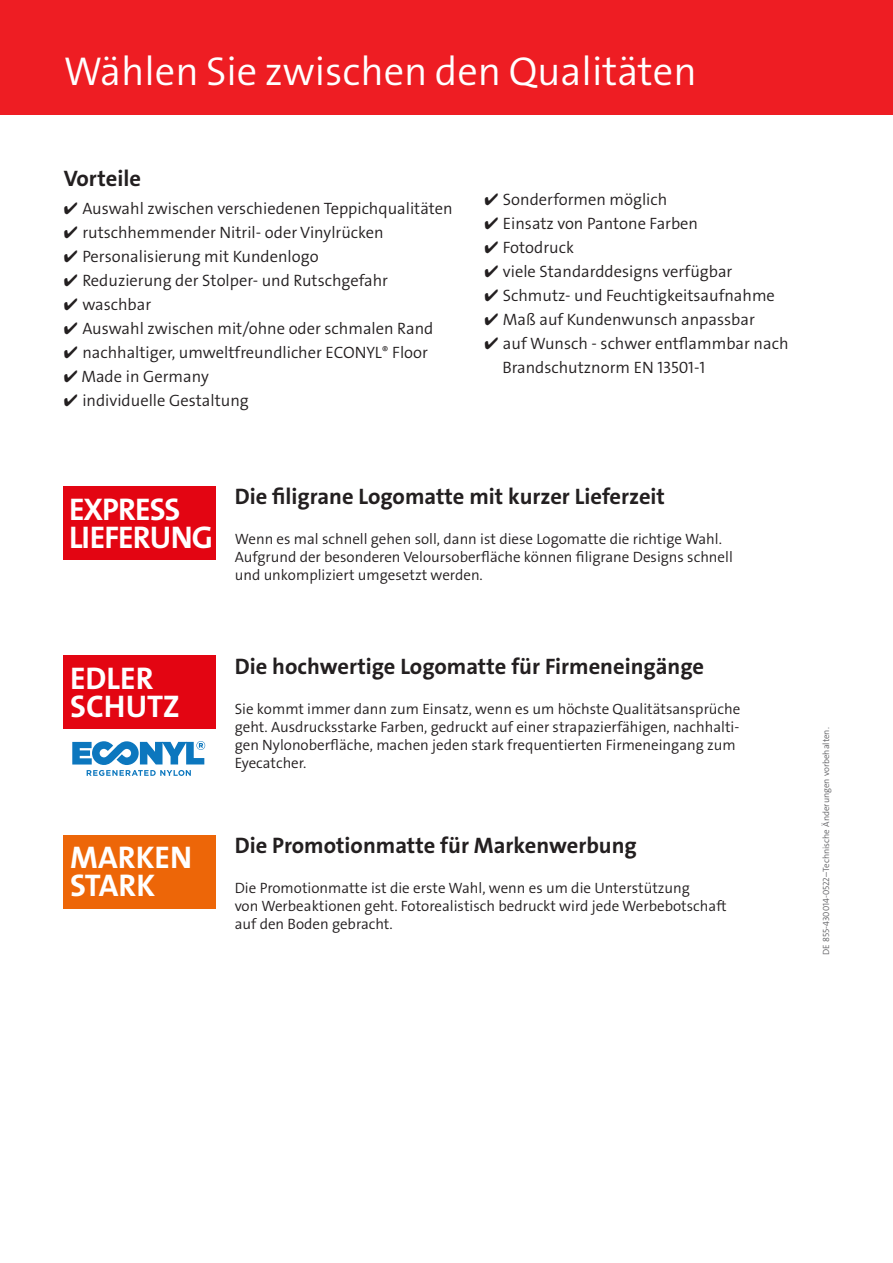
<style>
.page{position:relative;width:893px;height:1263px;background:#fff}
.page>*{position:absolute;margin:0;border:0;box-sizing:border-box;transform-origin:0 0}
.t1{font:300 40.5px "The Sans Os F";color:#fff}
.t2{font:700 31.5px/28.5px "The Sans Os F";color:#fff}
.t3{font:700 22.5px "The Sans Os F";color:#231f20}
.t4{font:300 16.5px/24px "The Sans Os F";color:#231f20}
.t5{font:300 15px/18px "The Sans Os F";color:#231f20}
.t6{font:300 9px "The Sans Os F";color:#636366}
</style>
<div class="page">
<div style="left:0;top:0;width:893px;height:115px;background:#ee1d23"></div>
<div style="left:64px;top:487px;width:152px;height:73px;background:#e30512"></div>
<div style="left:64px;top:656px;width:152px;height:73px;background:#e30512"></div>
<svg style="left:72px;top:741px;width:133px;height:35px"></svg>
<div style="left:64px;top:835px;width:152px;height:73px;background:#ed6608"></div>
<h1 class="t1" style="left:64px;top:46px;width:634px">Wählen Sie zwischen den Qualitäten</h1>
<h3 class="t3" style="left:64px;top:163px;width:79px">Vorteile</h3>
<p class="t4" style="left:64px;top:196px;width:390px">✔ Auswahl zwischen verschiedenen Teppichqualitäten</p>
<p class="t4" style="left:64px;top:220px;width:321px">✔ rutschhemmender Nitril- oder Vinylrücken</p>
<p class="t4" style="left:64px;top:244px;width:256px">✔ Personalisierung mit Kundenlogo</p>
<p class="t4" style="left:64px;top:268px;width:326px">✔ Reduzierung der Stolper- und Rutschgefahr</p>
<p class="t4" style="left:64px;top:292px;width:89px">✔ waschbar</p>
<p class="t4" style="left:64px;top:316px;width:371px">✔ Auswahl zwischen mit/ohne oder schmalen Rand</p>
<p class="t4" style="left:64px;top:340px;width:366px">✔ nachhaltiger, umweltfreundlicher ECONYL<sup>®</sup> Floor</p>
<p class="t4" style="left:64px;top:364px;width:147px">✔ Made in Germany</p>
<p class="t4" style="left:64px;top:388px;width:186px">✔ individuelle Gestaltung</p>
<p class="t4" style="left:484px;top:188px;width:184px">✔ Sonderformen möglich</p>
<p class="t4" style="left:484px;top:212px;width:215px">✔ Einsatz von Pantone Farben</p>
<p class="t4" style="left:484px;top:236px;width:91px">✔ Fotodruck</p>
<p class="t4" style="left:484px;top:260px;width:250px">✔ viele Standarddesigns verfügbar</p>
<p class="t4" style="left:484px;top:284px;width:292px">✔ Schmutz- und Feuchtigkeitsaufnahme</p>
<p class="t4" style="left:484px;top:308px;width:272px">✔ Maß auf Kundenwunsch anpassbar</p>
<p class="t4" style="left:502px;top:332px;width:288px;text-indent:-18px">✔ auf Wunsch - schwer entflammbar nach<br>Brandschutznorm EN 13501-1</p>
<h2 class="t2" style="left:69px;top:495px;width:145px">EXPRESS<br>LIEFERUNG</h2>
<h3 class="t3" style="left:235px;top:481px;width:432px">Die filigrane Logomatte mit kurzer Lieferzeit</h3>
<p class="t5" style="left:235px;top:530px;width:500px">Wenn es mal schnell gehen soll, dann ist diese Logomatte die richtige Wahl.<br>Aufgrund der besonderen Veloursoberfläche können filigrane Designs schnell und unkompliziert umgesetzt werden.</p>
<h2 class="t2" style="left:70px;top:664px;width:111px">EDLER<br>SCHUTZ</h2>
<h2 class="t2" style="left:70px;top:843px;width:124px">MARKEN<br>STARK</h2>
<h3 class="t3" style="left:235px;top:651px;width:471px">Die hochwertige Logomatte für Firmeneingänge</h3>
<p class="t5" style="left:235px;top:700px;width:507px">Sie kommt immer dann zum Einsatz, wenn es um höchste Qualitätsansprüche geht. Ausdrucksstarke Farben, gedruckt auf einer strapazierfähigen, nachhalti&shy;gen Nylonoberfläche, machen jeden stark frequentierten Firmeneingang zum Eyecatcher.</p>
<h3 class="t3" style="left:235px;top:831px;width:404px">Die Promotionmatte für Markenwerbung</h3>
<p class="t5" style="left:235px;top:879px;width:494px">Die Promotionmatte ist die erste Wahl, wenn es um die Unterstützung<br>von Werbeaktionen geht. Fotorealistisch bedruckt wird jede Werbebotschaft auf den Boden gebracht.</p>
<p class="t6" style="left:820px;top:955px;width:229px;rotate:-90deg">DE 855-430014-0522–Technische Änderungen vorbehalten.</p>
</div>
